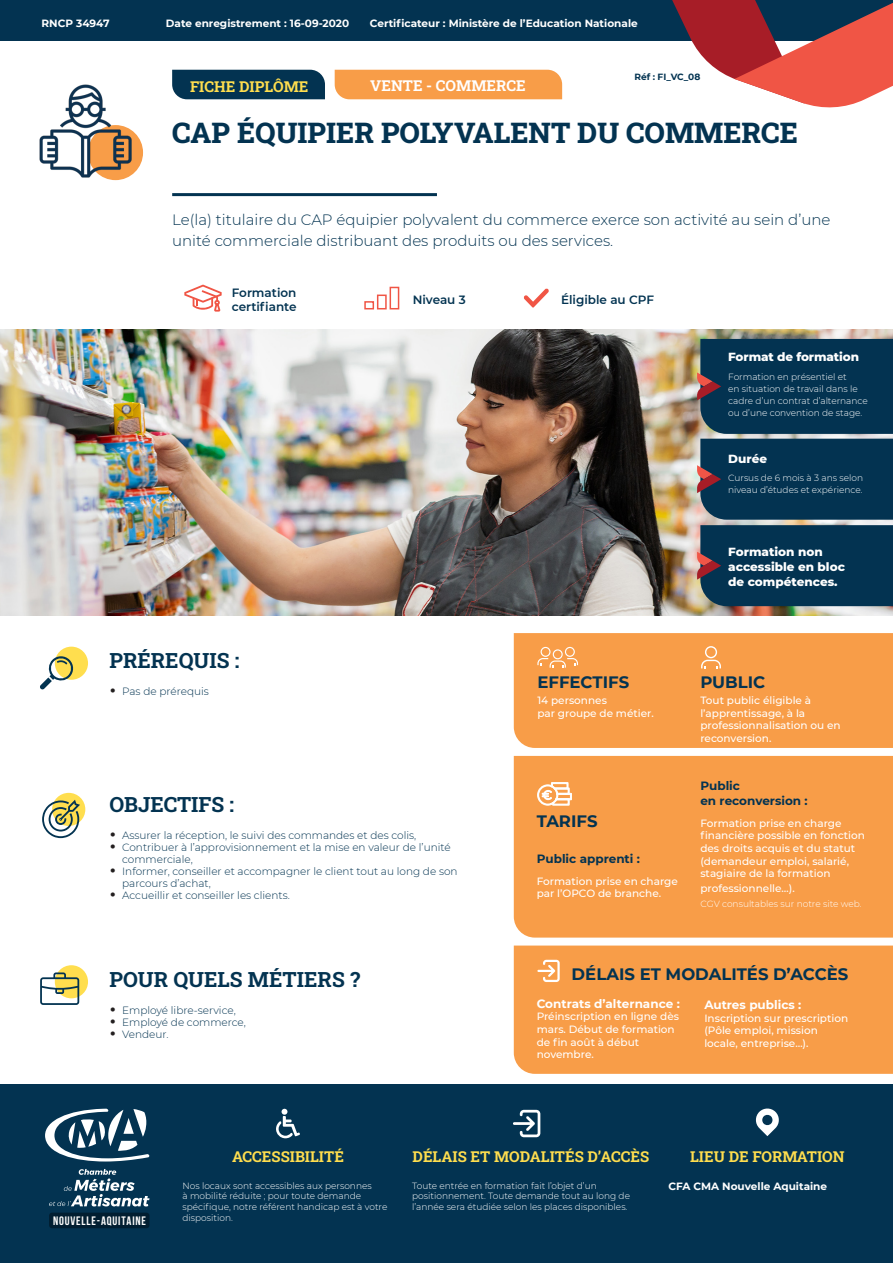
<style>
.page{position:relative;width:893px;height:1263px;background:#fff}
.page>*{position:absolute;margin:0;border:0;box-sizing:border-box;transform-origin:0 0}
.TITRE_DE_LA_FICHE{font:28.5px "Roboto Slab";color:#033351}
._8_FILETS_SOUS_TITRES{font:21px "Roboto Slab";color:#033351}
.t1{font:700 16.5px "Montserrat";color:#033351}
.Texte_intro{font:300 15px/21px "Montserrat";color:#033351}
.TITRES{font:15px "Roboto Slab";color:#ffde4e}
.Titre_Mon_objectif{font:15px "Roboto Slab";color:#fff}
.Titre_Mon_objectif-2{font:15px "Roboto Slab";color:#ffde4e}
.t2{font:700 12.3px "Bebas Neue";letter-spacing:.07em;color:#fff}
.t3{font:800 12px/15px "Montserrat";color:#fff}
.t4{font:600 12px/14.4px "Montserrat";color:#033351}
.t5{font:700 12px/14.4px "Montserrat";color:#033351}
.t6{font:700 12px "Montserrat";color:#fff}
.t7{font:500 10.5px/12.6px "Montserrat";color:#fff}
.t8{font:300 10.5px/12px "Montserrat";color:#033351}
.Num_Reference_fiche{font:700 10.5px "Montserrat";color:#fff}
.Texte_lieu_de_formation{font:700 10.5px "Montserrat";color:#fff}
.Texte_intro-2{font:300 9px/10.8px "Montserrat";color:#fff}
.Num_Reference_fiche-2{font:700 9px "Montserrat";color:#033351}
.s1{font-family:"Volte";font-weight:400;font-size:18px;color:#231f20}
</style>
<div class="page">
<img style="left:0;top:329px;width:893px;height:287px">
<div style="left:0;top:0;width:893px;height:40px;background:#033351"></div>
<div style="left:172px;top:70px;width:153px;height:29px;background:#033351"></div>
<div style="left:335px;top:70px;width:227px;height:29px;background:#f89d48"></div>
<svg style="left:184px;top:285px;width:38px;height:27px"></svg>
<div style="left:364px;top:301px;width:10px;height:8px;border:2px solid #f05545"></div>
<div style="left:390px;top:287px;width:9px;height:22px;border:2px solid #f05545"></div>
<div style="left:377px;top:295px;width:10px;height:14px;border:2px solid #f05545"></div>
<div style="left:55px;top:647px;width:33px;height:33px;background:#ffde4e;border-radius:50%"></div>
<svg style="left:40px;top:655px;width:34px;height:35px"></svg>
<div style="left:52px;top:793px;width:33px;height:33px;background:#ffde4e;border-radius:50%"></div>
<svg style="left:42px;top:800px;width:38px;height:38px"></svg>
<div style="left:55px;top:965px;width:33px;height:33px;background:#ffde4e;border-radius:50%"></div>
<svg style="left:40px;top:972px;width:39px;height:33px"></svg>
<div style="left:514px;top:756px;width:379px;height:181px;background:#f89d48"></div>
<div style="left:514px;top:945px;width:379px;height:129px;background:#f89d48"></div>
<svg style="left:537px;top:960px;width:23px;height:22px"></svg>
<div style="left:514px;top:633px;width:379px;height:115px;background:#f89d48"></div>
<svg style="left:537px;top:782px;width:35px;height:23px"></svg>
<div style="left:0;top:1084px;width:893px;height:179px;background:#033351"></div>
<svg style="left:49px;top:1169px;width:101px;height:37px"></svg>
<svg style="left:45px;top:1109px;width:104px;height:52px"></svg>
<div style="left:49px;top:1212px;width:101px;height:16px;background:#011e31;border-radius:3px"></div>
<svg style="left:756px;top:1108px;width:23px;height:28px"></svg>
<svg style="left:276px;top:1109px;width:24px;height:29px"></svg>
<svg style="left:513px;top:1110px;width:27px;height:27px"></svg>
<img style="left:39px;top:84px;width:104px;height:97px">
<svg style="left:591px;top:0;width:302px;height:108px"></svg>
<hr style="left:172px;top:193px;width:265px;height:3px;background:#033351">
<svg style="left:524px;top:288px;width:25px;height:20px"></svg>
<svg style="left:697px;top:339px;width:196px;height:267px;background:#133c57"></svg>
<p class="Num_Reference_fiche" style="left:42px;top:15px;width:69px">RNCP 34947</p>
<p class="Num_Reference_fiche" style="left:166px;top:15px;width:185px">Date enregistrement : 16-09-2020</p>
<p class="Num_Reference_fiche" style="left:370px;top:15px;width:269px">Certificateur : Ministère de l’Education Nationale</p>
<p class="Titre_Mon_objectif-2" style="left:190px;top:76px;width:120px">FICHE DIPLÔME</p>
<p class="Titre_Mon_objectif" style="left:370px;top:75px;width:157px">VENTE - COMMERCE</p>
<p class="Num_Reference_fiche-2" style="left:634px;top:70px;width:67px">Réf : FI_VC_08</p>
<p class="TITRE_DE_LA_FICHE" style="left:172px;top:113px;width:627px">CAP ÉQUIPIER POLYVALENT DU COMMERCE</p>
<p class="Texte_intro" style="left:172px;top:209px;width:660px">Le(la) titulaire du CAP équipier polyvalent du commerce exerce son activité au sein d’une unité commerciale distribuant des produits ou des services.</p>
<p class="t4" style="left:232px;top:285px;width:66px">Formation certifiante</p>
<p class="t4" style="left:413px;top:292px;width:54px">Niveau 3</p>
<p class="t4" style="left:561px;top:292px;width:94px">Éligible au CPF</p>
<p class="t3" style="left:728px;top:349px;width:132px">Format de formation</p>
<p class="Texte_intro-2" style="left:728px;top:370px;width:141px;line-height:12px">Formation en présentiel et<br>en situation de travail dans le cadre d’un contrat d’alternance ou d’une convention de stage.</p>
<p class="t3" style="left:728px;top:451px;width:40px">Durée</p>
<p class="Texte_intro-2" style="left:728px;top:471px;width:136px;line-height:12px">Cursus de 6 mois à 3 ans selon niveau d’études et expérience.</p>
<p class="_8_FILETS_SOUS_TITRES" style="left:109px;top:645px;width:132px">PRÉREQUIS :</p>
<p class="t8" style="left:109px;top:685px;width:101px"><span class="s1">•</span> Pas de prérequis</p>
<p class="_8_FILETS_SOUS_TITRES" style="left:109px;top:790px;width:126px">OBJECTIFS :</p>
<p class="t8" style="left:109px;top:829px;width:308px"><span class="s1">•</span> Assurer la réception, le suivi des commandes et des colis,</p>
<p class="t8" style="left:122px;top:841px;width:330px;text-indent:-13px"><span class="s1">•</span> Contribuer à l’approvisionnement et la mise en valeur de l’unité commerciale,</p>
<p class="t8" style="left:122px;top:865px;width:337px;text-indent:-13px"><span class="s1">•</span> Informer, conseiller et accompagner le client tout au long de son parcours d’achat,</p>
<p class="t8" style="left:109px;top:889px;width:182px"><span class="s1">•</span> Accueillir et conseiller les clients.</p>
<p class="_8_FILETS_SOUS_TITRES" style="left:109px;top:965px;width:252px">POUR QUELS MÉTIERS ?</p>
<p class="t8" style="left:109px;top:1004px;width:128px"><span class="s1">•</span> Employé libre-service,</p>
<p class="t8" style="left:109px;top:1016px;width:138px"><span class="s1">•</span> Employé de commerce,</p>
<p class="t8" style="left:109px;top:1028px;width:61px"><span class="s1">•</span> Vendeur.</p>
<p class="t3" style="left:728px;top:544px;width:118px">Formation non accessible en bloc de compétences.</p>
<p class="t1" style="left:537px;top:671px;width:93px">EFFECTIFS</p>
<p class="t1" style="left:700px;top:671px;width:66px">PUBLIC</p>
<p class="t7" style="left:537px;top:694px;width:118px">14 personnes<br>par groupe de métier.</p>
<p class="t1" style="left:537px;top:809px;width:62px">TARIFS</p>
<p class="t5" style="left:537px;top:851px;width:105px">Public apprenti :</p>
<p class="t7" style="left:537px;top:874px;width:143px">Formation prise en charge par l’OPCO de branche.</p>
<p class="t7" style="left:700px;top:694px;width:142px">Tout public éligible à l’apprentissage, à la professionnalisation ou en reconversion.</p>
<p class="t5" style="left:700px;top:778px;width:109px">Public<br>en reconversion :</p>
<p class="t7" style="left:700px;top:816px;width:166px">Formation prise en charge financière possible en fonction des droits acquis et du statut (demandeur emploi, salarié, stagiaire de la formation</p>
<p class="t7" style="left:700px;top:881px;width:96px">professionnelle…).</p>
<p class="Texte_intro-2" style="left:700px;top:898px;width:163px">CGV consultables sur notre site web.</p>
<p class="t1" style="left:572px;top:962px;width:278px">DÉLAIS ET MODALITÉS D’ACCÈS</p>
<p class="t6" style="left:537px;top:995px;width:145px">Contrats d’alternance :</p>
<p class="t7" style="left:537px;top:1010px;width:144px">Préinscription en ligne dès mars. Début de formation de fin août à début novembre.</p>
<p class="t6" style="left:704px;top:996px;width:98px">Autres publics :</p>
<p class="t7" style="left:704px;top:1011px;width:145px">Inscription sur prescription (Pôle emploi, mission locale, entreprise…).</p>
<h3 class="t2" style="left:53px;top:1214px;width:95px">NOUVELLE-AQUITAINE</h3>
<p class="TITRES" style="left:232px;top:1146px;width:113px">ACCESSIBILITÉ</p>
<p class="TITRES" style="left:413px;top:1146px;width:238px">DÉLAIS ET MODALITÉS D’ACCÈS</p>
<p class="TITRES" style="left:690px;top:1146px;width:156px">LIEU DE FORMATION</p>
<p class="Texte_intro-2" style="left:182px;top:1179px;width:206px">Nos locaux sont accessibles aux personnes<br>à mobilité réduite ; pour toute demande spécifique, notre référent handicap est à votre disposition.</p>
<p class="Texte_intro-2" style="left:412px;top:1179px;width:219px">Toute entrée en formation fait l’objet d’un positionnement. Toute demande tout au long de l’année sera étudiée selon les places disponibles.</p>
<p class="Texte_lieu_de_formation" style="left:668px;top:1179px;width:160px">CFA CMA Nouvelle Aquitaine</p>
</div>
